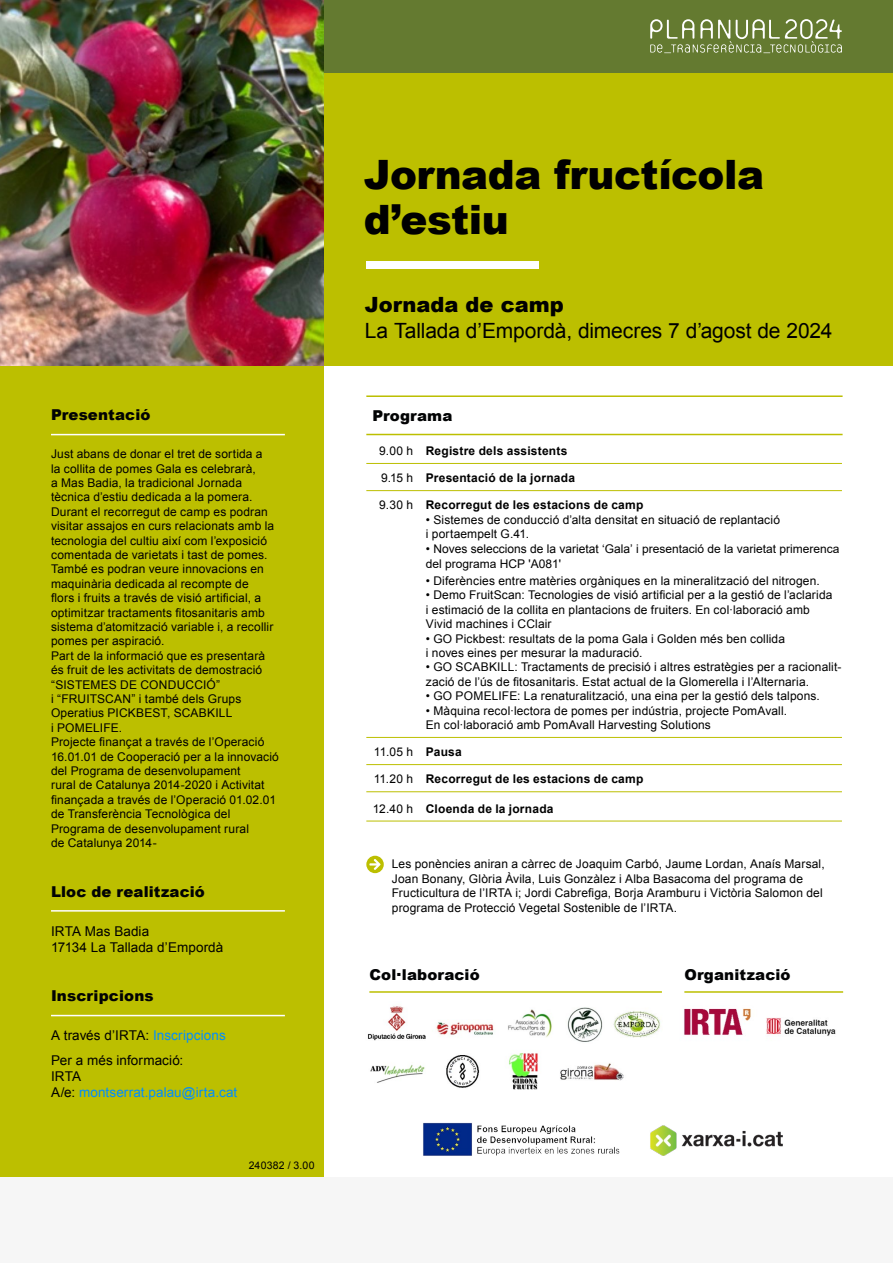
<style>
.page{position:relative;width:893px;height:1263px;background:#fff}
.page>*{position:absolute;margin:0;border:0;box-sizing:border-box;transform-origin:0 0}
.t1{font:900 40.5px/45px "Arial";letter-spacing:-.01em;color:#000}
.t2{font:21px/25.5px "Arial";letter-spacing:-.005em;color:#000}
.t3{font:900 15px "Arial";letter-spacing:.01em;color:#020304}
.P3{font:13.5px "Arial";letter-spacing:.005em;color:#000}
.P3-2{font:13.5px "Arial";letter-spacing:.005em;color:#008dff}
.P3-3{font:12px/14.4px "Arial";letter-spacing:.01em;color:#000}
.t4{font:700 12px "Arial";letter-spacing:.02em;color:#000}
.t5{font:10.5px "Arial";letter-spacing:.02em;color:#000}
.s1{color:#008dff}
.s2{color:#000}
.s3{font-weight:900}
.s4{font-weight:400}
.s5{font-weight:700}
</style>
<div class="page">
<div style="left:0;top:366px;width:323px;height:811px;background:#bcbf00"></div>
<div style="left:323px;top:0;width:570px;height:366px;background:#bcbf00"></div>
<div style="left:323px;top:0;width:570px;height:72px;background:#647a30"></div>
<svg style="left:650px;top:19px;width:192px;height:34px"></svg>
<div style="left:0;top:1177px;width:892px;height:86px;background:#f6f6f6"></div>
<div style="left:366px;top:261px;width:173px;height:7px;background:#fff"></div>
<img style="left:0;top:0;width:323px;height:366px">
<hr style="left:51px;top:434px;width:234px;height:1px;background:#fff">
<hr style="left:51px;top:910px;width:234px;height:1px;background:#fff">
<hr style="left:51px;top:1015px;width:234px;height:1px;background:#fff">
<hr style="left:369px;top:991px;width:293px;height:2px;background:#bcbf00">
<hr style="left:684px;top:991px;width:159px;height:2px;background:#bcbf00">
<svg style="left:366px;top:856px;width:18px;height:17px"></svg>
<hr style="left:366px;top:395px;width:477px;height:2px;background:#bcbf00">
<hr style="left:366px;top:434px;width:477px;height:1px;background:#bcbf00">
<hr style="left:366px;top:463px;width:476px;height:1px;background:#bcbf00">
<hr style="left:366px;top:490px;width:476px;height:1px;background:#bcbf00">
<hr style="left:366px;top:737px;width:476px;height:1px;background:#bcbf00">
<hr style="left:366px;top:764px;width:476px;height:1px;background:#bcbf00">
<hr style="left:366px;top:791px;width:476px;height:1px;background:#bcbf00">
<hr style="left:366px;top:821px;width:476px;height:1px;background:#bcbf00">
<img style="left:367px;top:1006px;width:294px;height:84px">
<img style="left:684px;top:1008px;width:152px;height:28px">
<img style="left:423px;top:1122px;width:197px;height:34px">
<img style="left:650px;top:1125px;width:133px;height:31px">
<h6 class="t3" style="left:51px;top:404px;width:101px">Presentació</h6>
<p class="P3-3" style="left:51px;top:447px;width:225px">Just abans de donar el tret de sortida a la collita de pomes Gala es celebrarà,<br>a Mas Badia, la tradicional Jornada tècnica d’estiu dedicada a la pomera.<br>Durant el recorregut de camp es podran visitar assajos en curs relacionats amb la tecnologia del cultiu així com l’exposició comentada de varietats i tast de pomes.<br>També es podran veure innovacions en maquinària dedicada al recompte de flors i fruits a través de visió artificial, a optimitzar tractaments fitosanitaris amb sistema d’atomització variable i, a recollir pomes per aspiració.</p>
<p class="P3-3" style="left:51px;top:648px;width:216px">Part de la informació que es presentarà és fruit de les activitats de demostració “SISTEMES DE CONDUCCIÓ”<br>i “FRUITSCAN” i també dels Grups<br>Operatius PICKBEST, SCABKILL<br>i POMELIFE.</p>
<p class="P3-3" style="left:51px;top:735px;width:229px">Projecte finançat a través de l’Operació 16.01.01 de Cooperació per a la innovació del Programa de desenvolupament<br>rural de Catalunya 2014-2020 i Activitat finançada a través de l’Operació 01.02.01 de Transferència Tecnològica del Programa de desenvolupament rural<br>de Catalunya 2014-</p>
<h6 class="t3" style="left:51px;top:880px;width:155px">Lloc de realització</h6>
<p class="P3" style="left:51px;top:922px;width:100px">IRTA Mas Badia</p>
<p class="P3" style="left:51px;top:938px;width:174px">17134 La Tallada d’Empordà</p>
<h6 class="t3" style="left:51px;top:985px;width:104px">Inscripcions</h6>
<p class="P3" style="left:51px;top:1027px;width:176px">A través d’IRTA: <span class="s1">Inscripcions</span></p>
<p class="P3" style="left:51px;top:1051px;width:134px">Per a més informació:</p>
<p class="P3" style="left:51px;top:1067px;width:32px">IRTA</p>
<p class="P3-2" style="left:51px;top:1084px;width:188px"><span class="s2">A/e:</span> montserrat.palau@irta.cat</p>
<p class="t5" style="left:249px;top:1158px;width:67px">240382 / 3.00</p>
<h1 class="t1" style="left:364px;top:151px;width:402px">Jornada fructícola d’estiu</h1>
<h3 class="t2" style="left:365px;top:292px;width:469px"><span class="s3">Jornada de camp<br></span>La Tallada d’Empordà, dimecres 7 d’agost de 2024</h3>
<h4 class="t3" style="left:372px;top:404px;width:82px">Programa</h4>
<p class="t4" style="left:379px;top:443px;width:190px"><span class="s4">9.00 h</span> Registre dels assistents</p>
<p class="t4" style="left:381px;top:470px;width:196px"><span class="s4">9.15 h</span> Presentació de la jornada</p>
<p class="t4" style="left:379px;top:497px;width:266px"><span class="s4">9.30 h</span> Recorregut de les estacions de camp</p>
<p class="P3-3" style="left:426px;top:513px;width:356px">• Sistemes de conducció d’alta densitat en situació de replantació i portaempelt G.41.</p>
<p class="P3-3" style="left:426px;top:541px;width:415px">• Noves seleccions de la varietat ‘Gala’ i presentació de la varietat primerenca</p>
<p class="P3-3" style="left:426px;top:574px;width:395px">• Diferències entre matèries orgàniques en la mineralització del nitrogen.</p>
<p class="P3-3" style="left:426px;top:588px;width:408px">• Demo FruitScan: Tecnologies de visió artificial per a la gestió de l’aclarida i estimació de la collita en plantacions de fruiters. En col·laboració amb<br>Vivid machines i CClair</p>
<p class="P3-3" style="left:426px;top:631px;width:361px">• GO Pickbest: resultats de la poma Gala i Golden més ben collida i noves eines per mesurar la maduració.</p>
<p class="P3-3" style="left:426px;top:660px;width:417px">• GO SCABKILL: Tractaments de precisió i altres estratègies per a racionalit&shy;zació de l’ús de fitosanitaris. Estat actual de la Glomerella i l’Alternaria.</p>
<p class="P3-3" style="left:426px;top:689px;width:395px">• GO POMELIFE: La renaturalització, una eina per la gestió dels talpons.</p>
<p class="P3-3" style="left:426px;top:703px;width:363px">• Màquina recol·lectora de pomes per indústria, projecte PomAvall.<br>En col·laboració amb PomAvall Harvesting Solutions</p>
<p class="P3-3" style="left:374px;top:745px;width:89px">11.05 h <span class="s5">Pausa</span></p>
<p class="t4" style="left:374px;top:771px;width:271px"><span class="s4">11.20 h</span> Recorregut de les estacions de camp</p>
<p class="t4" style="left:373px;top:800px;width:182px"><span class="s4">12.40 h</span> Cloenda de la jornada</p>
<p class="P3-3" style="left:426px;top:557px;width:137px">del programa HCP 'A081'</p>
<p class="P3-3" style="left:392px;top:857px;width:434px">Les ponències aniran a càrrec de Joaquim Carbó, Jaume Lordan, Anaís Marsal, Joan Bonany, Glòria Àvila, Luis Gonzàlez i Alba Basacoma del programa de Fructicultura de l’IRTA i; Jordi Cabrefiga, Borja Aramburu i Victòria Salomon del programa de Protecció Vegetal Sostenible de l’IRTA.</p>
<h5 class="t3" style="left:369px;top:964px;width:112px">Col·laboració</h5>
<h5 class="t3" style="left:684px;top:964px;width:108px">Organització</h5>
</div>
